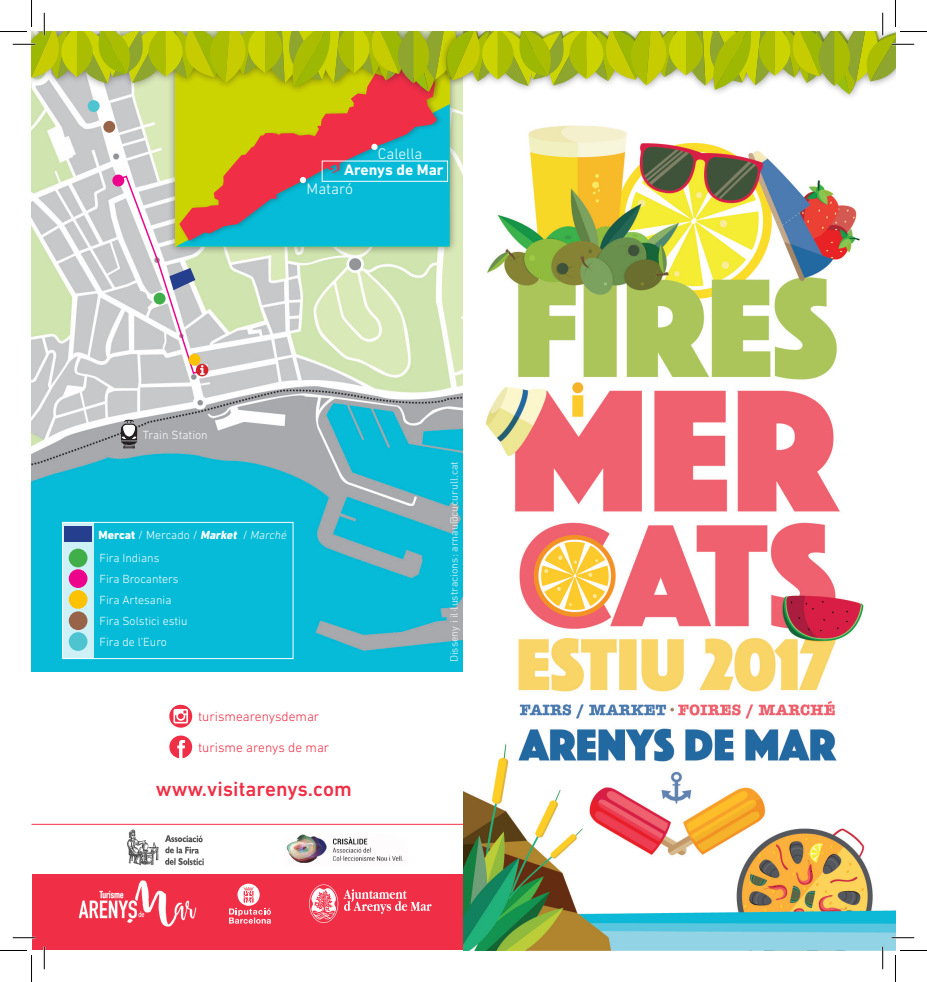
<style>
.page{position:relative;width:927px;height:982px;background:#fff}
.page>*{position:absolute;margin:0;border:0;box-sizing:border-box;transform-origin:0 0}
.t1{font:500 21px "DIN Next LT Pro";color:#f02e45}
.t2{font:300 15.6px "DIN Next LT Pro";color:#fff}
.t3{font:700 15.6px "DIN Next LT Pro";color:#fff}
.t4{font:300 13.5px "DIN Next LT Pro";color:#f02e45}
.t5{font:300 12px "DIN Next LT Pro";color:#fff}
.t6{font:10.5px "DIN";color:#fff}
.s1{font-weight:800}
.s2{font-weight:800;font-style:italic}
.s3{font-style:italic}
</style>
<div class="page">
<div style="left:32px;top:873px;width:431px;height:76px;background:#f02e45"></div>
<img style="left:32px;top:98px;width:431px;height:573px">
<div style="left:62px;top:522px;width:231px;height:136px;border:1px solid #fff"></div>
<svg style="left:62px;top:522px;width:32px;height:136px;background:#ceeef3"></svg>
<div style="left:69px;top:548px;width:18px;height:19px;background:#40ae49;border-radius:50%"></div>
<div style="left:69px;top:569px;width:18px;height:19px;background:#ed028c;border-radius:50%"></div>
<div style="left:69px;top:590px;width:18px;height:18px;background:#ffc200;border-radius:50%"></div>
<div style="left:69px;top:611px;width:18px;height:19px;background:#976449;border-radius:50%"></div>
<div style="left:69px;top:632px;width:18px;height:19px;background:#4fc4d1;border-radius:50%"></div>
<div style="left:65px;top:526px;width:27px;height:16px;background:#253f8e"></div>
<div style="left:167px;top:48px;width:291px;height:207px;background:#231f20;opacity:.5"></div>
<svg style="left:175px;top:104px;width:274px;height:143px;background:#25bfb9"></svg>
<div style="left:177px;top:56px;width:265px;height:189px;background:#231f20;opacity:.25"></div>
<svg style="left:179px;top:98px;width:258px;height:143px;background:#829472"></svg>
<img style="left:463px;top:125px;width:432px;height:825px">
<div style="left:112px;top:174px;width:12px;height:12px;background:#ed028c;border-radius:50%"></div>
<div style="left:103px;top:121px;width:12px;height:12px;background:#976449;border-radius:50%"></div>
<div style="left:88px;top:100px;width:12px;height:12px;background:#4fc4d1;border-radius:50%"></div>
<svg style="left:300px;top:177px;width:6px;height:6px"></svg>
<svg style="left:371px;top:144px;width:6px;height:6px"></svg>
<svg style="left:121px;top:419px;width:16px;height:29px"></svg>
<img style="left:286px;top:834px;width:117px;height:29px">
<img style="left:127px;top:829px;width:77px;height:37px">
<hr style="left:32px;top:824px;width:431px;height:1px;background:#f02e45">
<svg style="left:309px;top:884px;width:122px;height:38px"></svg>
<img style="left:78px;top:880px;width:119px;height:47px">
<svg style="left:229px;top:883px;width:42px;height:41px"></svg>
<svg style="left:169px;top:735px;width:23px;height:23px"></svg>
<svg style="left:169px;top:704px;width:23px;height:23px"></svg>
<div style="left:32px;top:32px;width:456px;height:66px;background:#231f20;opacity:.49"></div>
<div style="left:438px;top:32px;width:457px;height:68px;background:#fff"></div>
<div style="left:196px;top:364px;width:12px;height:12px;background:#d1232a;border-radius:50%"></div>
<svg style="left:118px;top:174px;width:86px;height:201px"></svg>
<hr style="left:13px;top:936px;width:22px;height:2px;background:#fff">
<hr style="left:891px;top:936px;width:22px;height:2px;background:#fff">
<hr style="left:43px;top:946px;width:2px;height:23px;background:#fff">
<hr style="left:881px;top:946px;width:2px;height:23px;background:#fff">
<svg style="left:13px;top:937px;width:22px;height:1px"></svg>
<svg style="left:891px;top:937px;width:22px;height:1px"></svg>
<svg style="left:44px;top:946px;width:1px;height:23px"></svg>
<svg style="left:882px;top:946px;width:1px;height:23px"></svg>
<svg style="left:0;top:950px;width:32px;height:31px"></svg>
<svg style="left:0;top:0;width:926px;height:95px"></svg>
<svg style="left:894px;top:950px;width:32px;height:31px"></svg>
<p class="t2" style="left:377px;top:144px;width:46px">Calella</p>
<p class="t3" style="left:344px;top:161px;width:101px">Arenys de Mar</p>
<p class="t2" style="left:306px;top:180px;width:48px">Mataró</p>
<p class="t5" style="left:143px;top:427px;width:66px">Train Station</p>
<p class="t5" style="left:98px;top:528px;width:190px"><span class="s1">Mercat</span> / Mercado / <span class="s2">Market</span> / <span class="s3">Marché</span></p>
<p class="t5" style="left:99px;top:551px;width:62px">Fira Indians</p>
<p class="t5" style="left:99px;top:572px;width:81px">Fira Brocanters</p>
<p class="t5" style="left:99px;top:593px;width:74px">Fira Artesania</p>
<p class="t5" style="left:99px;top:614px;width:90px">Fira Solstici estiu</p>
<p class="t5" style="left:99px;top:635px;width:69px">Fira de l’Euro</p>
<p class="t6" style="left:447px;top:662px;width:203px;rotate:-90deg">Disseny i il·lustracions: arnau@cucurull.cat</p>
<p class="t4" style="left:198px;top:708px;width:123px">turismearenysdemar</p>
<p class="t4" style="left:198px;top:739px;width:133px">turisme arenys de mar</p>
<p class="t1" style="left:156px;top:776px;width:197px">www.visitarenys.com</p>
</div>
